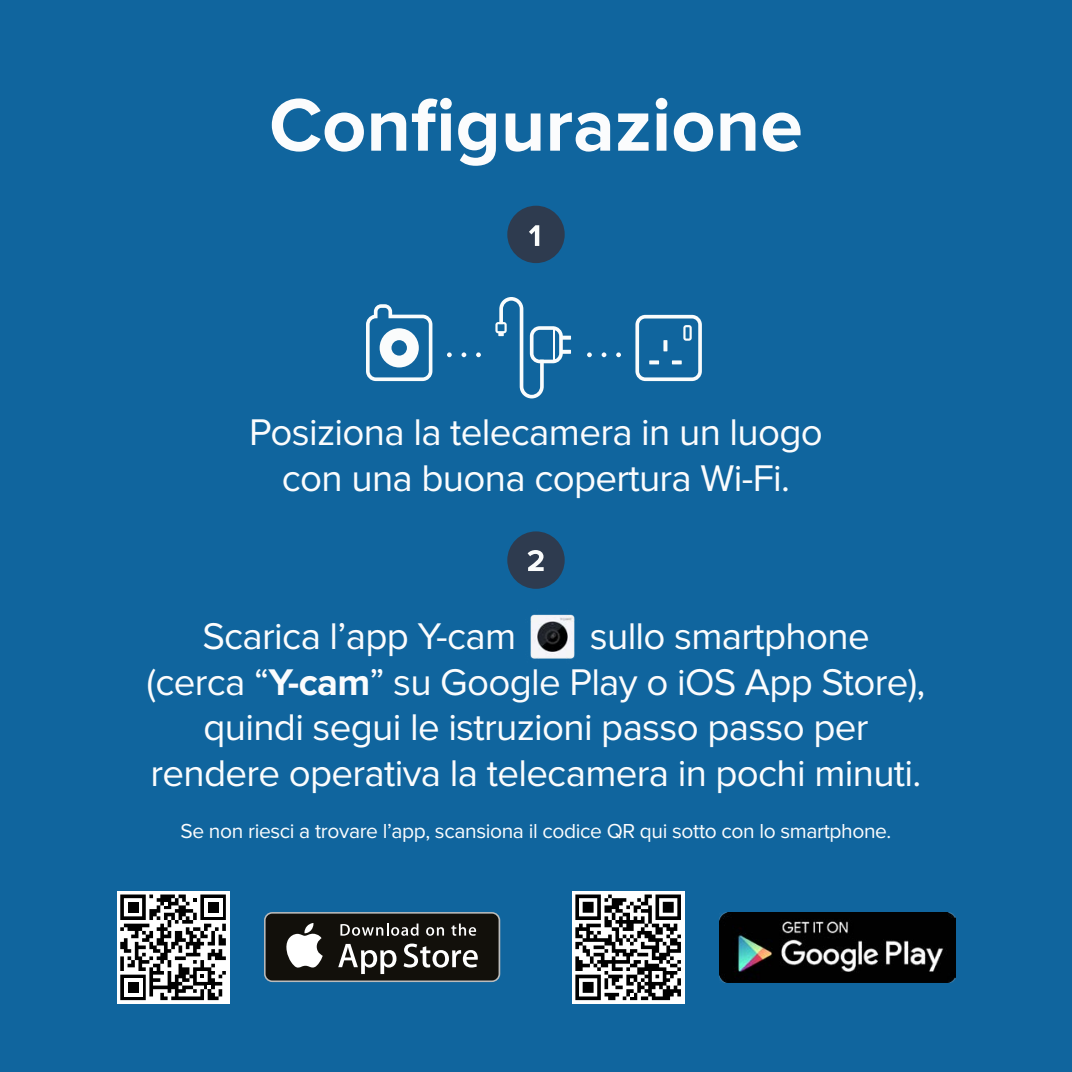
<style>
.page{position:relative;width:1072px;height:1072px;background:#fff}
.page>*{position:absolute;margin:0;border:0;box-sizing:border-box;transform-origin:0 0}
.t1{font:700 77px "Proxima Nova";color:#fbfcfd}
.t2{font:38.5px/45.5px "Proxima Nova";letter-spacing:-.02em;color:#fbfcfd;text-align:center}
.t3{font:21px "Proxima Nova";letter-spacing:-.02em;color:#fbfcfd}
.s1{font-weight:700}
</style>
<div class="page">
<div style="left:0;top:0;width:1071px;height:1071px;background:#10659e"></div>
<svg style="left:264px;top:912px;width:236px;height:70px"></svg>
<div style="left:265px;top:913px;width:233px;height:67px;background:#12100b;border-radius:7px"></div>
<svg style="left:286px;top:923px;width:37px;height:44px"></svg>
<svg style="left:338px;top:943px;width:58px;height:31px"></svg>
<svg style="left:403px;top:943px;width:75px;height:24px"></svg>
<svg style="left:340px;top:923px;width:78px;height:12px"></svg>
<svg style="left:426px;top:927px;width:18px;height:8px"></svg>
<svg style="left:451px;top:923px;width:25px;height:12px"></svg>
<img style="left:719px;top:912px;width:236px;height:70px">
<div style="left:117px;top:890px;width:112px;height:113px;background:#fff"></div>
<svg style="left:120px;top:894px;width:106px;height:106px"></svg>
<div style="left:571px;top:890px;width:113px;height:113px;background:#fff"></div>
<svg style="left:575px;top:894px;width:106px;height:106px"></svg>
<img style="left:530px;top:614px;width:45px;height:45px">
<svg style="left:507px;top:531px;width:57px;height:58px"></svg>
<svg style="left:507px;top:206px;width:57px;height:57px"></svg>
<svg style="left:447px;top:352px;width:5px;height:5px"></svg>
<svg style="left:461px;top:352px;width:5px;height:5px"></svg>
<svg style="left:476px;top:352px;width:5px;height:5px"></svg>
<svg style="left:587px;top:352px;width:5px;height:5px"></svg>
<svg style="left:601px;top:352px;width:5px;height:5px"></svg>
<svg style="left:616px;top:352px;width:5px;height:5px"></svg>
<svg style="left:635px;top:315px;width:67px;height:66px"></svg>
<svg style="left:683px;top:325px;width:8px;height:16px"></svg>
<svg style="left:561px;top:336px;width:10px;height:4px"></svg>
<svg style="left:561px;top:350px;width:10px;height:4px"></svg>
<svg style="left:495px;top:297px;width:68px;height:101px"></svg>
<svg style="left:366px;top:304px;width:66px;height:77px"></svg>
<h1 class="t1" style="left:269px;top:90px;width:535px">Configurazione</h1>
<p class="t2" style="left:249px;top:411px;width:575px">Posiziona la telecamera in un luogo con una buona copertura Wi-Fi.</p>
<p class="t2" style="left:202px;top:615px;width:315px">Scarica l’app Y-cam</p>
<p class="t2" style="left:590px;top:615px;width:281px">sullo smartphone</p>
<p class="t2" style="left:146px;top:661px;width:780px">(cerca “<span class="s1">Y-cam</span>” su Google Play o iOS App Store),</p>
<p class="t2" style="left:203px;top:706px;width:666px">quindi segui le istruzioni passo passo per</p>
<p class="t2" style="left:150px;top:752px;width:772px">rendere operativa la telecamera in pochi minuti.</p>
<p class="t3" style="left:180px;top:821px;width:712px">Se non riesci a trovare l’app, scansiona il codice QR qui sotto con lo smartphone.</p>
</div>
